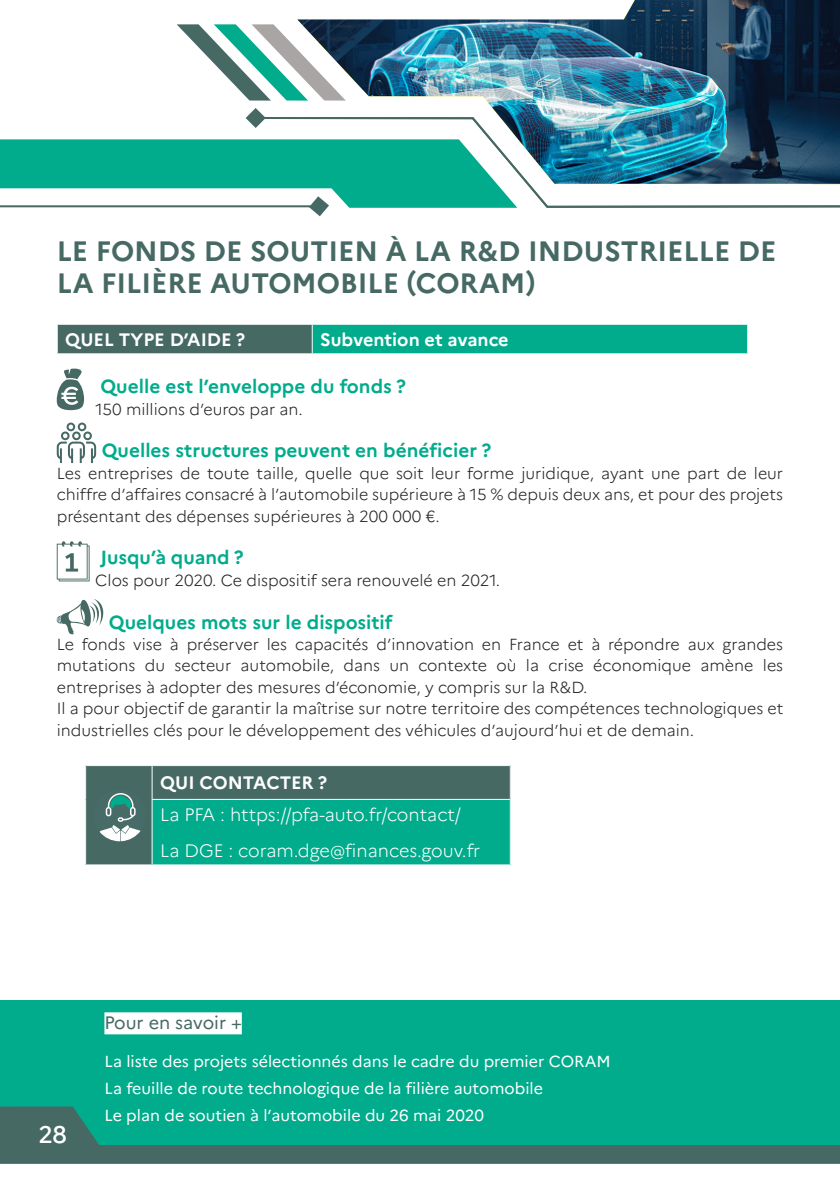
<style>
.page{position:relative;width:840px;height:1191px;background:#fff}
.page>*{position:absolute;margin:0;border:0;box-sizing:border-box;transform-origin:0 0}
.Style-Titre{font:700 28px/32px "Marianne";color:#466964}
.t1{font:500 24px "Marianne";color:#fff}
.inter-vert{font:700 19px "Marianne";color:#00ac8c}
.Contacts{font:300 18px "Marianne";color:#fff}
.Type_d_aide1{font:700 18px "Marianne";color:#fff}
.Type_d_aide2{font:700 18px "Marianne";color:#fff}
.liens_titre{font:18px "Marianne";color:#466964}
.texte_courant_2{font:300 16px/21.4px "Marianne";color:#231f20;text-align:justify}
.liens{font:16px "Marianne";color:#fff}
</style>
<div class="page">
<div style="left:0;top:1000px;width:839px;height:163px;background:#00ac8c"></div>
<svg style="left:245px;top:108px;width:19px;height:20px"></svg>
<svg style="left:257px;top:116px;width:582px;height:92px"></svg>
<svg style="left:177px;top:24px;width:120px;height:77px"></svg>
<svg style="left:0;top:139px;width:517px;height:77px"></svg>
<img style="left:297px;top:0;width:542px;height:184px">
<div style="left:104px;top:1012px;width:138px;height:22px;background:#fff"></div>
<div style="left:57px;top:324px;width:255px;height:30px;background:#466964"></div>
<div style="left:312px;top:324px;width:435px;height:30px;background:#00ac8c"></div>
<hr style="left:57px;top:324px;width:255px;height:1px;background:#fff">
<svg style="left:57px;top:325px;width:1px;height:28px"></svg>
<hr style="left:312px;top:324px;width:435px;height:1px;background:#fff">
<svg style="left:311px;top:325px;width:1px;height:28px"></svg>
<hr style="left:57px;top:353px;width:255px;height:1px;background:#fff">
<hr style="left:312px;top:353px;width:435px;height:1px;background:#fff">
<svg style="left:57px;top:368px;width:27px;height:42px"></svg>
<svg style="left:56px;top:422px;width:41px;height:41px"></svg>
<svg style="left:57px;top:541px;width:33px;height:40px"></svg>
<svg style="left:57px;top:599px;width:46px;height:35px"></svg>
<div style="left:86px;top:765px;width:66px;height:100px;background:#466964"></div>
<div style="left:152px;top:765px;width:358px;height:34px;background:#466964"></div>
<div style="left:152px;top:799px;width:358px;height:66px;background:#00ac8c"></div>
<hr style="left:85px;top:765px;width:67px;height:1px;background:#fff">
<hr style="left:152px;top:765px;width:358px;height:1px;background:#fff">
<hr style="left:151px;top:766px;width:1px;height:33px;background:#fff">
<hr style="left:509px;top:766px;width:1px;height:33px;background:#fff">
<hr style="left:151px;top:799px;width:359px;height:1px;background:#fff">
<hr style="left:151px;top:800px;width:1px;height:64px;background:#fff">
<hr style="left:509px;top:800px;width:1px;height:64px;background:#fff">
<hr style="left:85px;top:864px;width:67px;height:1px;background:#fff">
<hr style="left:152px;top:864px;width:358px;height:1px;background:#fff">
<svg style="left:99px;top:793px;width:42px;height:48px"></svg>
<svg style="left:0;top:1106px;width:839px;height:57px"></svg>
<p class="Style-Titre" style="left:57px;top:235px;width:720px">LE FONDS DE SOUTIEN À LA R&amp;D INDUSTRIELLE DE<br>LA FILIÈRE AUTOMOBILE (CORAM)</p>
<p class="Type_d_aide1" style="left:65px;top:328px;width:181px">QUEL TYPE D’AIDE ?</p>
<p class="Type_d_aide2" style="left:320px;top:328px;width:190px">Subvention et avance</p>
<p class="inter-vert" style="left:100px;top:375px;width:306px">Quelle est l’enveloppe du fonds ?</p>
<p class="texte_courant_2" style="left:95px;top:398px;width:209px">150 millions d’euros par an.</p>
<p class="inter-vert" style="left:102px;top:439px;width:390px">Quelles structures peuvent en bénéficier ?</p>
<p class="texte_courant_2" style="left:57px;top:462px;width:727px">Les entreprises de toute taille, quelle que soit leur forme juridique, ayant une part de leur chiffre d’affaires consacré à l’automobile supérieure à 15 % depuis deux ans, et pour des projets présentant des dépenses supérieures à 200 000 €.</p>
<p class="inter-vert" style="left:100px;top:546px;width:145px">Jusqu’à quand ?</p>
<p class="texte_courant_2" style="left:95px;top:569px;width:406px">Clos pour 2020. Ce dispositif sera renouvelé en 2021.</p>
<p class="inter-vert" style="left:109px;top:610px;width:285px">Quelques mots sur le dispositif</p>
<p class="texte_courant_2" style="left:57px;top:633px;width:727px">Le fonds vise à préserver les capacités d’innovation en France et à répondre aux grandes mutations du secteur automobile, dans un contexte où la crise économique amène les entreprises à adopter des mesures d’économie, y compris sur la R&amp;D.</p>
<p class="texte_courant_2" style="left:57px;top:698px;width:727px">Il a pour objectif de garantir la maîtrise sur notre territoire des compétences technologiques et industrielles clés pour le développement des véhicules d’aujourd’hui et de demain.</p>
<p class="Type_d_aide1" style="left:160px;top:772px;width:168px">QUI CONTACTER ?</p>
<p class="Contacts" style="left:160px;top:803px;width:302px">La PFA : https://pfa-auto.fr/contact/</p>
<p class="Contacts" style="left:160px;top:839px;width:321px">La DGE : coram.dge@finances.gouv.fr</p>
<p class="t1" style="left:38px;top:1120px;width:30px">28</p>
<p class="liens_titre" style="left:104px;top:1011px;width:139px">Pour en savoir +</p>
<p class="liens" style="left:104px;top:1051px;width:507px">La liste des projets sélectionnés dans le cadre du premier CORAM</p>
<p class="liens" style="left:104px;top:1078px;width:440px">La feuille de route technologique de la filière automobile</p>
<p class="liens" style="left:104px;top:1105px;width:381px">Le plan de soutien à l’automobile du 26 mai 2020</p>
</div>
